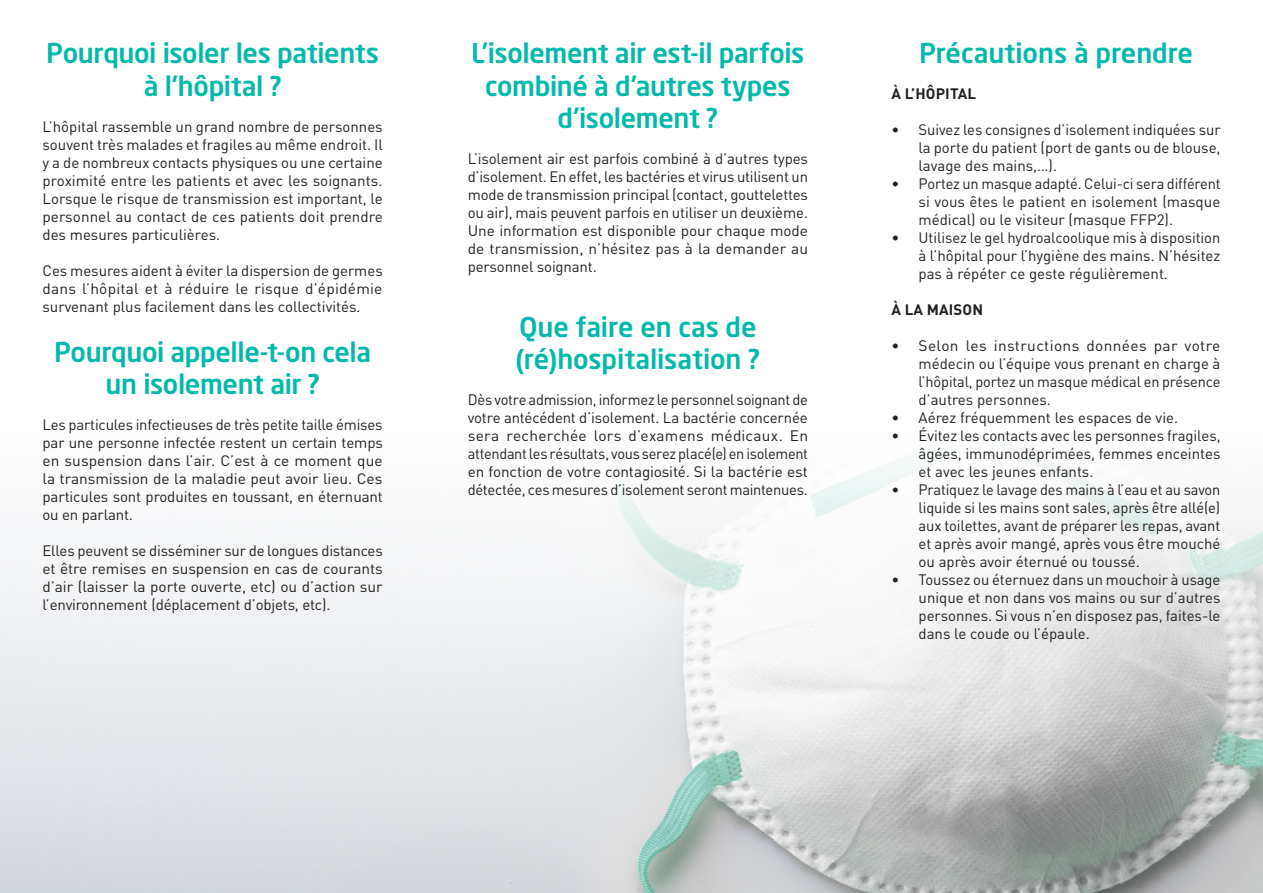
<style>
.page{position:relative;width:1263px;height:893px;background:#fff}
.page>*{position:absolute;margin:0;border:0;box-sizing:border-box;transform-origin:0 0}
.t1{font:27px/32.4px "Neo Sans Std Medium TR";letter-spacing:-.015em;color:#03b9ac;text-align:center}
.t2{font:15px/18px "DIN Pro";color:#231f20;text-align:justify}
.t3{font:700 15px "DIN Pro";letter-spacing:.01em;color:#231f20}
</style>
<div class="page">
<img style="left:0;top:458px;width:1263px;height:435px">
<p class="t1" style="left:46px;top:36px;width:334px">Pourquoi isoler les patients à l’hôpital ?</p>
<p class="t2" style="left:43px;top:116px;width:342px">L’hôpital rassemble un grand nombre de personnes souvent très malades et fragiles au même endroit. Il y a de nombreux contacts physiques ou une certaine proximité entre les patients et avec les soignants.<br>Lorsque le risque de transmission est important, le personnel au contact de ces patients doit prendre des mesures particulières.</p>
<p class="t2" style="left:43px;top:260px;width:342px">Ces mesures aident à éviter la dispersion de germes dans l’hôpital et à réduire le risque d’épidémie survenant plus facilement dans les collectivités.</p>
<p class="t1" style="left:54px;top:335px;width:319px">Pourquoi appelle-t-on cela un isolement air ?</p>
<p class="t2" style="left:43px;top:414px;width:342px">Les particules infectieuses de très petite taille émises par une personne infectée restent un certain temps en suspension dans l’air. C’est à ce moment que la transmission de la maladie peut avoir lieu. Ces particules sont produites en toussant, en éternuant ou en parlant.</p>
<p class="t2" style="left:43px;top:540px;width:342px">Elles peuvent se disséminer sur de longues distances et être remises en suspension en cas de courants d’air (laisser la porte ouverte, etc) ou d’action sur l’environnement (déplacement d’objets, etc).</p>
<p class="t1" style="left:471px;top:36px;width:335px">L’isolement air est-il parfois combiné à d’autres types d’isolement ?</p>
<p class="t2" style="left:468px;top:148px;width:342px">L’isolement air est parfois combiné à d’autres types d’isolement. En effet, les bactéries et virus utilisent un mode de transmission principal (contact, gouttelettes ou air), mais peuvent parfois en utiliser un deuxième.</p>
<p class="t2" style="left:468px;top:220px;width:342px">Une information est disponible pour chaque mode de transmission, n’hésitez pas à la demander au personnel soignant.</p>
<p class="t1" style="left:519px;top:310px;width:239px">Que faire en cas de</p>
<p class="t1" style="left:516px;top:342px;width:246px">(ré)hospitalisation ?</p>
<p class="t2" style="left:468px;top:389px;width:342px">Dès votre admission, informez le personnel soignant de votre antécédent d’isolement. La bactérie concernée sera recherchée lors d’examens médicaux. En attendant les résultats, vous serez placé(e) en isolement en fonction de votre contagiosité. Si la bactérie est détectée, ces mesures d’isolement seront maintenues.</p>
<p class="t1" style="left:919px;top:36px;width:275px">Précautions à prendre</p>
<p class="t3" style="left:892px;top:81px;width:86px">À L’HÔPITAL</p>
<p class="t2" style="left:918px;top:119px;width:303px;text-indent:-27px">• Suivez les consignes d’isolement indiquées sur la porte du patient (port de gants ou de blouse, lavage des mains,…).</p>
<p class="t2" style="left:918px;top:173px;width:304px;text-indent:-27px">• Portez un masque adapté. Celui-ci sera différent si vous êtes le patient en isolement (masque médical) ou le visiteur (masque FFP2).</p>
<p class="t2" style="left:918px;top:227px;width:303px;text-indent:-27px">• Utilisez le gel hydroalcoolique mis à disposition à l’hôpital pour l’hygiène des mains. N’hésitez pas à répéter ce geste régulièrement.</p>
<p class="t3" style="left:892px;top:297px;width:93px">À LA MAISON</p>
<p class="t2" style="left:918px;top:335px;width:303px;text-indent:-27px">• Selon les instructions données par votre médecin ou l’équipe vous prenant en charge à l’hôpital, portez un masque médical en présence d’autres personnes.</p>
<p class="t2" style="left:891px;top:407px;width:288px">• Aérez fréquemment les espaces de vie.</p>
<p class="t2" style="left:918px;top:425px;width:303px;text-indent:-27px">• Évitez les contacts avec les personnes fragiles, âgées, immunodéprimées, femmes enceintes et avec les jeunes enfants.</p>
<p class="t2" style="left:918px;top:479px;width:303px;text-indent:-27px">• Pratiquez le lavage des mains à l’eau et au savon liquide si les mains sont sales, après être allé(e) aux toilettes, avant de préparer les repas, avant et après avoir mangé, après vous être mouché ou après avoir éternué ou toussé.</p>
<p class="t2" style="left:918px;top:569px;width:303px;text-indent:-27px">• Toussez ou éternuez dans un mouchoir à usage unique et non dans vos mains ou sur d’autres personnes. Si vous n’en disposez pas, faites-le dans le coude ou l’épaule.</p>
</div>
